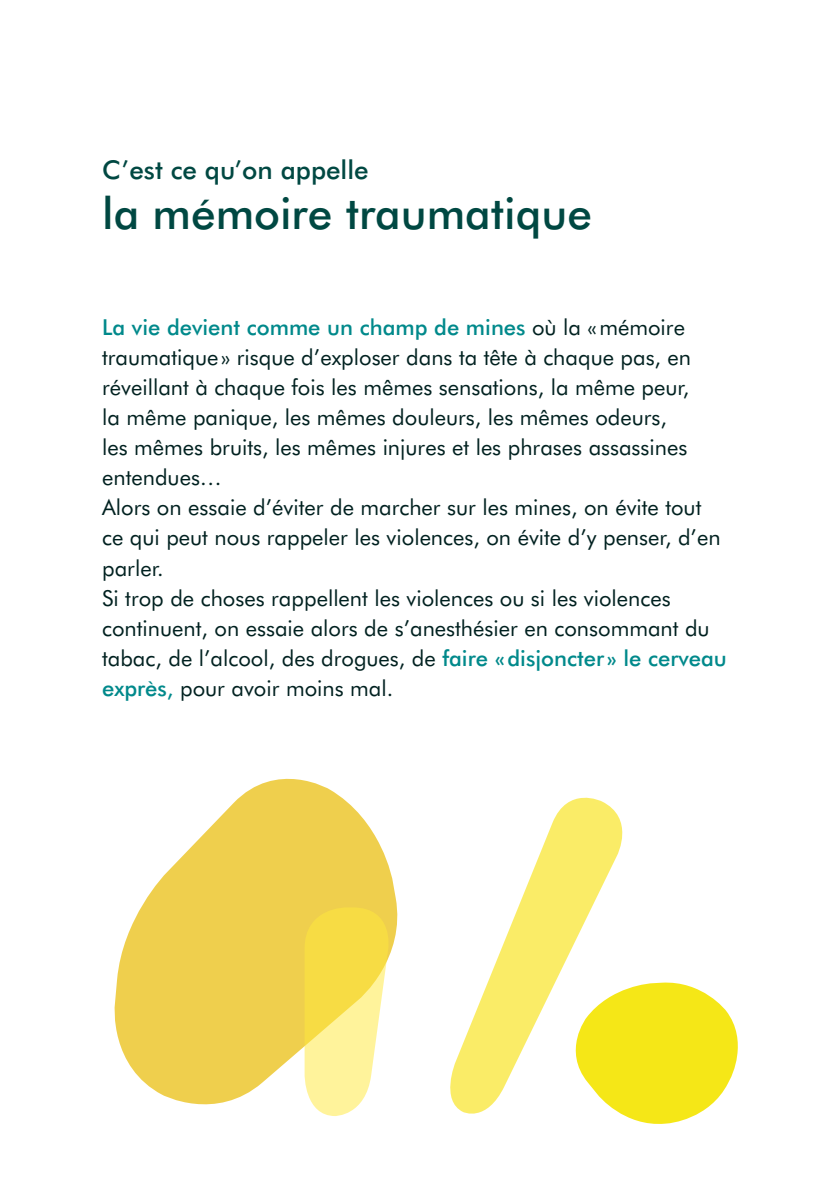
<style>
.page{position:relative;width:840px;height:1191px;background:#fff}
.page>*{position:absolute;margin:0;border:0;box-sizing:border-box;transform-origin:0 0}
.t1{font:500 44px "Futura BT";color:#004842}
.t2{font:500 26px "Futura BT";color:#004842}
.t3{font:22px/30px "Futura BT";color:#002120}
.s1{font-weight:500;color:#00898b}
</style>
<div class="page">
<svg style="left:114px;top:778px;width:284px;height:327px;fill:#efcf4d"></svg>
<svg style="left:450px;top:797px;width:173px;height:317px"></svg>
<svg style="left:304px;top:907px;width:86px;height:209px;background:#fae980"></svg>
<svg style="left:569px;top:980px;width:169px;height:144px"></svg>
<p class="t2" style="left:102px;top:154px;width:268px">C’est ce qu’on appelle</p>
<h1 class="t1" style="left:102px;top:186px;width:491px">la mémoire traumatique</h1>
<p class="t3" style="left:102px;top:312px;width:626px"><span class="s1">La vie devient comme un champ de mines</span> où la «mémoire traumatique» risque d’exploser dans ta tête à chaque pas, en réveillant à chaque fois les mêmes sensations, la même peur,<br>la même panique, les mêmes douleurs, les mêmes odeurs,<br>les mêmes bruits, les mêmes injures et les phrases assassines entendues…<br>Alors on essaie d’éviter de marcher sur les mines, on évite tout ce qui peut nous rappeler les violences, on évite d’y penser, d’en parler.<br>Si trop de choses rappellent les violences ou si les violences continuent, on essaie alors de s’anesthésier en consommant du tabac, de l’alcool, des drogues, de <span class="s1">faire «disjoncter » le cerveau exprès,</span> pour avoir moins mal.</p>
</div>
